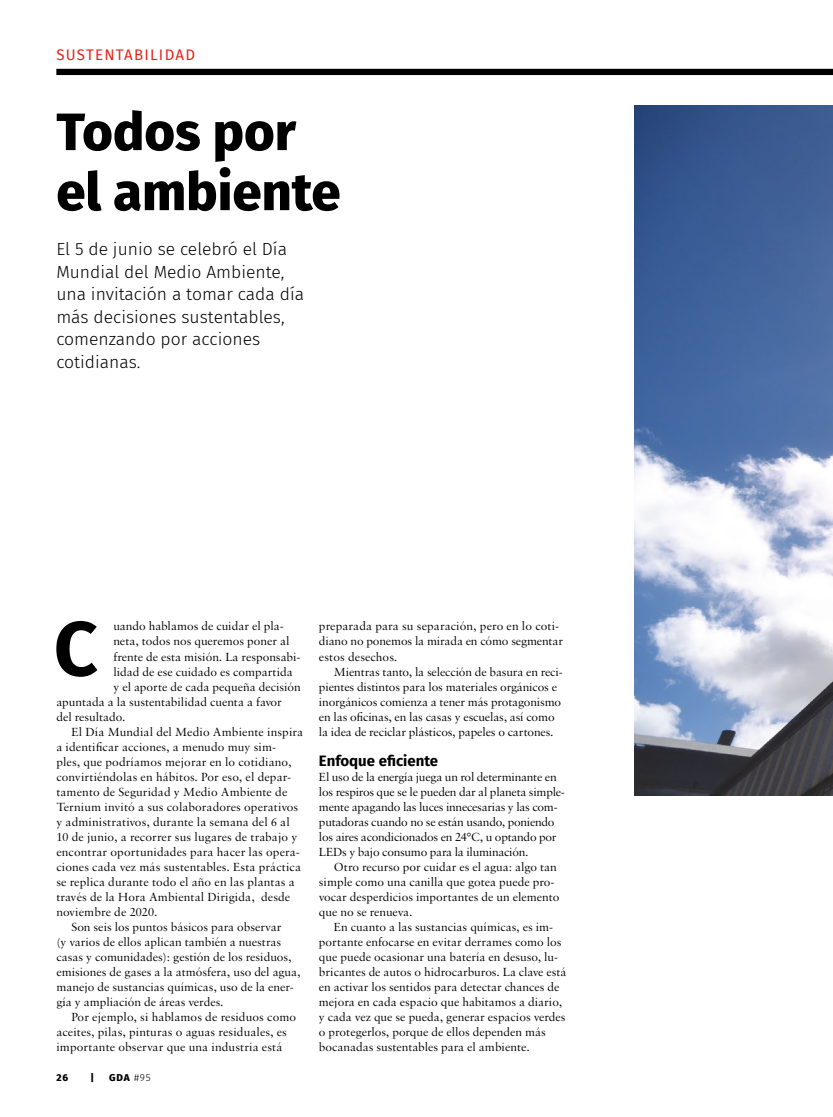
<style>
.page{position:relative;width:833px;height:1117px;background:#fff}
.page>*{position:absolute;margin:0;border:0;box-sizing:border-box;transform-origin:0 0}
.t1{font:700 76.75px "Fira Sans";color:#000}
.t2{font:800 52.5px/60px "Fira Sans";color:#000}
.t3{font:300 17.5px/22.5px "Fira Sans";color:#000}
.t4{font:700 15px "Fira Sans";color:#000}
.t5{font:15px "Fira Sans";letter-spacing:.085em;color:#e5231b}
.t6{font:12.5px/15px "Sabon";color:#000}
.t7{font:12.5px/15px "Sabon";letter-spacing:-.02em;color:#000}
.t8{font:800 10px "Fira Sans";color:#000}
.s1{font-weight:300}
</style>
<div class="page">
<div style="left:56px;top:69px;width:777px;height:6px;background:#000"></div>
<img style="left:634px;top:105px;width:199px;height:690px">
<p class="t5" style="left:56px;top:43px;width:140px">SUSTENTABILIDAD</p>
<h2 class="t2" style="left:56px;top:97px;width:286px">Todos por el ambiente</h2>
<h3 class="t3" style="left:56px;top:238px;width:249px">El 5 de junio se celebró el Día<br>Mundial del Medio Ambiente, una invitación a tomar cada día más decisiones sustentables, comenzando por acciones cotidianas.</h3>
<h1 class="t1" style="left:54px;top:584px;width:46px">C</h1>
<p class="t6" style="left:113px;top:618px;width:172px">uando hablamos de cuidar el pla-</p>
<p class="t6" style="left:113px;top:633px;width:177px">neta, todos nos queremos poner al</p>
<p class="t6" style="left:113px;top:648px;width:189px">frente de esta misión. La responsabi-</p>
<p class="t6" style="left:113px;top:663px;width:181px">lidad de ese cuidado es compartida</p>
<p class="t6" style="left:113px;top:678px;width:189px">y el aporte de cada pequeña decisión</p>
<p class="t6" style="left:56px;top:693px;width:227px">apuntada a la sustentabilidad cuenta a favor</p>
<p class="t6" style="left:56px;top:708px;width:71px">del resultado.</p>
<p class="t6" style="left:71px;top:723px;width:233px">El Día Mundial del Medio Ambiente inspira</p>
<p class="t6" style="left:56px;top:738px;width:221px">a identificar acciones, a menudo muy sim-</p>
<p class="t6" style="left:56px;top:753px;width:237px">ples, que podríamos mejorar en lo cotidiano,</p>
<p class="t6" style="left:56px;top:768px;width:236px">convirtiéndolas en hábitos. Por eso, el depar-</p>
<p class="t6" style="left:56px;top:783px;width:232px">tamento de Seguridad y Medio Ambiente de</p>
<p class="t6" style="left:56px;top:798px;width:243px">Ternium invitó a sus colaboradores operativos</p>
<p class="t6" style="left:56px;top:813px;width:235px">y administrativos, durante la semana del 6 al</p>
<p class="t6" style="left:56px;top:828px;width:243px">10 de junio, a recorrer sus lugares de trabajo y</p>
<p class="t6" style="left:56px;top:843px;width:245px">encontrar oportunidades para hacer las opera-</p>
<p class="t6" style="left:56px;top:858px;width:246px">ciones cada vez más sustentables. Esta práctica</p>
<p class="t6" style="left:56px;top:873px;width:240px">se replica durante todo el año en las plantas a</p>
<p class="t6" style="left:56px;top:888px;width:235px">través de la Hora Ambiental Dirigida, desde</p>
<p class="t6" style="left:56px;top:903px;width:103px">noviembre de 2020.</p>
<p class="t6" style="left:71px;top:918px;width:211px">Son seis los puntos básicos para observar</p>
<p class="t6" style="left:56px;top:933px;width:226px">(y varios de ellos aplican también a nuestras</p>
<p class="t6" style="left:56px;top:948px;width:237px">casas y comunidades): gestión de los residuos,</p>
<p class="t6" style="left:56px;top:963px;width:246px">emisiones de gases a la atmósfera, uso del agua,</p>
<p class="t6" style="left:56px;top:978px;width:239px">manejo de sustancias químicas, uso de la ener-</p>
<p class="t6" style="left:56px;top:993px;width:169px">gía y ampliación de áreas verdes.</p>
<p class="t6" style="left:71px;top:1008px;width:226px">Por ejemplo, si hablamos de residuos como</p>
<p class="t6" style="left:56px;top:1023px;width:232px">aceites, pilas, pinturas o aguas residuales, es</p>
<p class="t6" style="left:56px;top:1038px;width:227px">importante observar que una industria está</p>
<p class="t8" style="left:57px;top:1068px;width:13px">26</p>
<p class="t8" style="left:90px;top:1068px;width:5px">|</p>
<p class="t8" style="left:109px;top:1068px;width:43px">GDA <span class="s1">#95</span></p>
<p class="t6" style="left:319px;top:618px;width:246px">preparada para su separación, pero en lo coti&shy;diano no ponemos la mirada en cómo segmentar estos desechos.</p>
<p class="t6" style="left:319px;top:663px;width:245px;text-indent:15px">Mientras tanto, la selección de basura en reci&shy;pientes distintos para los materiales orgánicos e inorgánicos comienza a tener más protagonismo en las oficinas, en las casas y escuelas, así como la idea de reciclar plásticos, papeles o cartones.</p>
<p class="t4" style="left:319px;top:747px;width:121px">Enfoque eficiente</p>
<p class="t7" style="left:319px;top:768px;width:247px">El uso de la energía juega un rol determinante en los respiros que se le pueden dar al planeta simple&shy;mente apagando las luces innecesarias y las com&shy;putadoras cuando no se están usando, poniendo los aires acondicionados en 24°C, u optando por LEDs y bajo consumo para la iluminación.</p>
<p class="t6" style="left:319px;top:858px;width:242px;text-indent:15px">Otro recurso por cuidar es el agua: algo tan simple como una canilla que gotea puede pro&shy;vocar desperdicios importantes de un elemento que no se renueva.</p>
<p class="t6" style="left:319px;top:918px;width:249px;text-indent:15px">En cuanto a las sustancias químicas, es im&shy;portante enfocarse en evitar derrames como los que puede ocasionar una batería en desuso, lu&shy;bricantes de autos o hidrocarburos. La clave está en activar los sentidos para detectar chances de mejora en cada espacio que habitamos a diario, y cada vez que se pueda, generar espacios verdes o protegerlos, porque de ellos dependen más bocanadas sustentables para el ambiente.</p>
</div>
